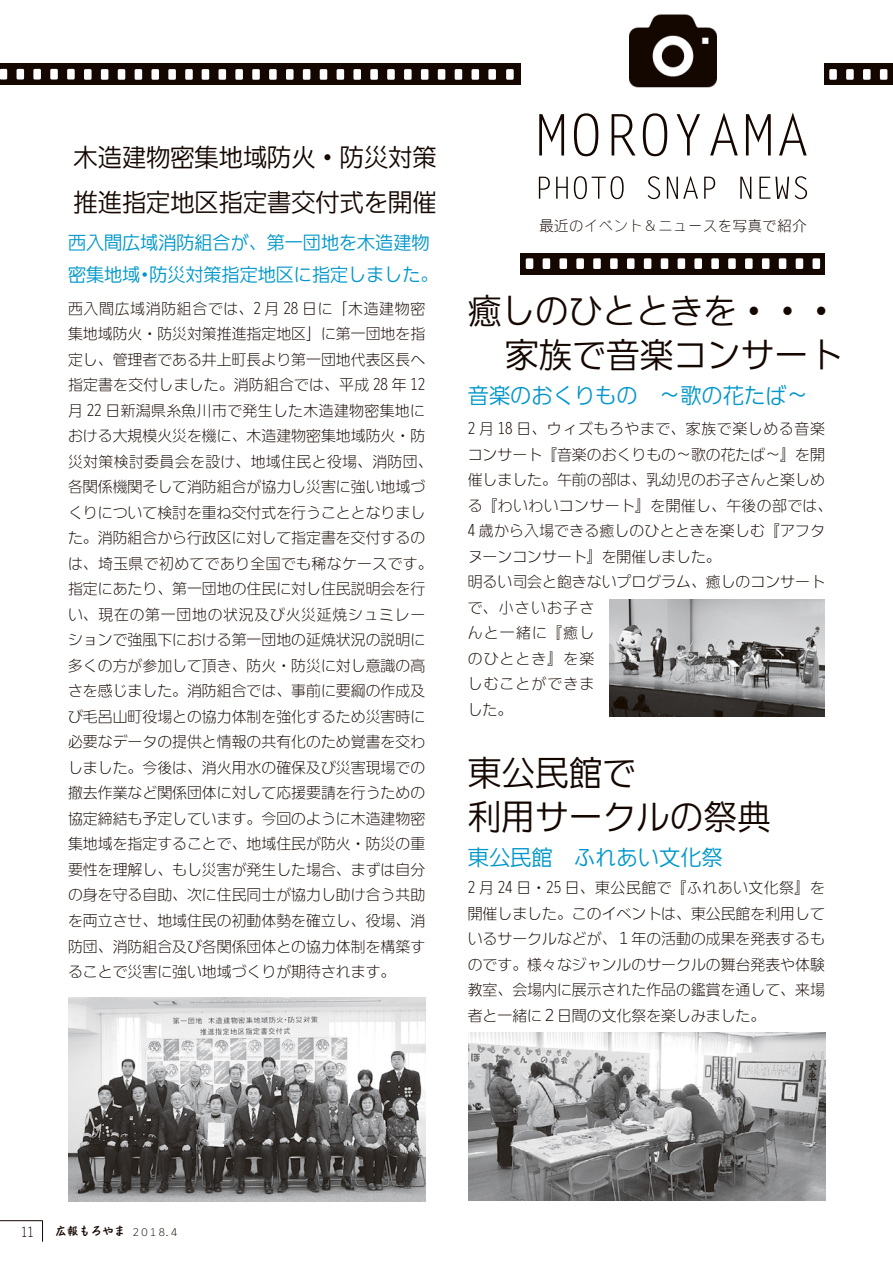
<style>
.page{position:relative;width:893px;height:1263px;background:#fff}
.page>*{position:absolute;margin:0;border:0;box-sizing:border-box;transform-origin:0 0}
.t1{font:34.05px/44.4px "DFUD Gothic W4 WIN RKSJ H";color:#140700;text-align:right}
.t2{font:24.45px/44.4px "DFUD Gothic W4 WIN RKSJ H";color:#140700}
.t3{font:21.3px "DFUD Gothic W4 WIN RKSJ H";color:#0097ca}
.t4{font:18px/31.7px "DFUD Gothic W4 WIN RKSJ H";color:#0097ca}
.t5{font:14.85px/25.5px "DFUD Gothic W2 WIN RKSJ H";color:#140700}
.t6{font:14.85px "DF Gothic P W2 WIN RKSJ H";color:#140700}
.t7{font:12.75px "DFUD Gothic W2 WIN RKSJ H";color:#140700}
.t8{font:11.7px "DF Kaku Pop W5 WIN RKSJ H";color:#140700}
.s1{font-family:"DFUD Gothic W2 WIN RKSJ H";font-size:9.6px}
</style>
<div class="page">
<svg style="left:42px;top:1221px;width:1px;height:21px"></svg>
<hr style="left:0;top:1220px;width:43px;height:1px;background:#140700">
<img style="left:630px;top:14px;width:86px;height:73px">
<div style="left:0;top:64px;width:521px;height:21px;background:#140700"></div>
<div style="left:303px;top:69px;width:7px;height:11px;background:#fff;border-radius:2px"></div>
<div style="left:286px;top:69px;width:8px;height:11px;background:#fff;border-radius:2px"></div>
<div style="left:269px;top:69px;width:8px;height:11px;background:#fff;border-radius:2px"></div>
<div style="left:252px;top:69px;width:8px;height:11px;background:#fff;border-radius:2px"></div>
<div style="left:235px;top:69px;width:8px;height:11px;background:#fff;border-radius:2px"></div>
<div style="left:219px;top:69px;width:7px;height:11px;background:#fff;border-radius:2px"></div>
<div style="left:202px;top:69px;width:7px;height:11px;background:#fff;border-radius:2px"></div>
<div style="left:320px;top:69px;width:7px;height:11px;background:#fff;border-radius:2px"></div>
<div style="left:337px;top:69px;width:7px;height:11px;background:#fff;border-radius:2px"></div>
<div style="left:353px;top:69px;width:8px;height:11px;background:#fff;border-radius:2px"></div>
<div style="left:370px;top:69px;width:8px;height:11px;background:#fff;border-radius:2px"></div>
<div style="left:387px;top:69px;width:8px;height:11px;background:#fff;border-radius:2px"></div>
<div style="left:404px;top:69px;width:8px;height:11px;background:#fff;border-radius:2px"></div>
<div style="left:421px;top:69px;width:7px;height:11px;background:#fff;border-radius:2px"></div>
<div style="left:438px;top:69px;width:7px;height:11px;background:#fff;border-radius:2px"></div>
<div style="left:84px;top:69px;width:8px;height:11px;background:#fff;border-radius:2px"></div>
<div style="left:101px;top:69px;width:7px;height:11px;background:#fff;border-radius:2px"></div>
<div style="left:118px;top:69px;width:7px;height:11px;background:#fff;border-radius:2px"></div>
<div style="left:135px;top:69px;width:7px;height:11px;background:#fff;border-radius:2px"></div>
<div style="left:151px;top:69px;width:8px;height:11px;background:#fff;border-radius:2px"></div>
<div style="left:168px;top:69px;width:8px;height:11px;background:#fff;border-radius:2px"></div>
<div style="left:185px;top:69px;width:8px;height:11px;background:#fff;border-radius:2px"></div>
<div style="left:455px;top:69px;width:7px;height:11px;background:#fff;border-radius:2px"></div>
<div style="left:472px;top:69px;width:7px;height:11px;background:#fff;border-radius:2px"></div>
<div style="left:488px;top:69px;width:8px;height:11px;background:#fff;border-radius:2px"></div>
<div style="left:506px;top:69px;width:8px;height:11px;background:#fff;border-radius:2px"></div>
<div style="left:67px;top:69px;width:8px;height:10px;background:#fff;border-radius:2px"></div>
<div style="left:0;top:69px;width:7px;height:10px;background:#fff;border-radius:2px"></div>
<div style="left:17px;top:69px;width:7px;height:10px;background:#fff;border-radius:2px"></div>
<div style="left:33px;top:69px;width:8px;height:10px;background:#fff;border-radius:2px"></div>
<div style="left:50px;top:69px;width:8px;height:10px;background:#fff;border-radius:2px"></div>
<div style="left:825px;top:64px;width:68px;height:21px;background:#140700"></div>
<div style="left:829px;top:69px;width:8px;height:11px;background:#fff;border-radius:2px"></div>
<div style="left:846px;top:69px;width:8px;height:11px;background:#fff;border-radius:2px"></div>
<div style="left:863px;top:69px;width:8px;height:11px;background:#fff;border-radius:2px"></div>
<div style="left:880px;top:69px;width:7px;height:11px;background:#fff;border-radius:2px"></div>
<svg style="left:539px;top:112px;width:268px;height:44px"></svg>
<svg style="left:539px;top:176px;width:268px;height:23px"></svg>
<div style="left:521px;top:253px;width:304px;height:21px;background:#140700"></div>
<div style="left:694px;top:258px;width:8px;height:11px;background:#fff;border-radius:2px"></div>
<div style="left:678px;top:258px;width:7px;height:11px;background:#fff;border-radius:2px"></div>
<div style="left:661px;top:258px;width:7px;height:11px;background:#fff;border-radius:2px"></div>
<div style="left:644px;top:258px;width:7px;height:11px;background:#fff;border-radius:2px"></div>
<div style="left:627px;top:258px;width:7px;height:11px;background:#fff;border-radius:2px"></div>
<div style="left:610px;top:258px;width:8px;height:11px;background:#fff;border-radius:2px"></div>
<div style="left:593px;top:258px;width:8px;height:11px;background:#fff;border-radius:2px"></div>
<div style="left:711px;top:258px;width:8px;height:11px;background:#fff;border-radius:2px"></div>
<div style="left:728px;top:258px;width:8px;height:11px;background:#fff;border-radius:2px"></div>
<div style="left:745px;top:258px;width:8px;height:11px;background:#fff;border-radius:2px"></div>
<div style="left:762px;top:258px;width:7px;height:11px;background:#fff;border-radius:2px"></div>
<div style="left:779px;top:258px;width:7px;height:11px;background:#fff;border-radius:2px"></div>
<div style="left:796px;top:258px;width:7px;height:11px;background:#fff;border-radius:2px"></div>
<div style="left:812px;top:258px;width:8px;height:11px;background:#fff;border-radius:2px"></div>
<div style="left:526px;top:258px;width:7px;height:11px;background:#fff;border-radius:2px"></div>
<div style="left:543px;top:258px;width:7px;height:11px;background:#fff;border-radius:2px"></div>
<div style="left:559px;top:258px;width:8px;height:11px;background:#fff;border-radius:2px"></div>
<div style="left:576px;top:258px;width:8px;height:11px;background:#fff;border-radius:2px"></div>
<img style="left:609px;top:600px;width:216px;height:116px">
<img style="left:469px;top:1032px;width:356px;height:168px">
<img style="left:68px;top:997px;width:357px;height:204px">
<h2 class="t2" style="left:74px;top:135px;width:365px">木造建物密集地域防火・防災対策推進指定地区指定書交付式を開催</h2>
<p class="t4" style="left:68px;top:226px;width:372px">西入間広域消防組合が、第一団地を木造建物密集地域・防災対策指定地区に指定しました。</p>
<p class="t5" style="left:68px;top:295px;width:366px">西入間広域消防組合では、2 月 28 日に「木造建物密集地域防火・防災対策推進指定地区」に第一団地を指定し、管理者である井上町長より第一団地代表区長へ指定書を交付しました。消防組合では、平成 28 年 12月 22 日新潟県糸魚川市で発生した木造建物密集地における大規模火災を機に、木造建物密集地域防火・防災対策検討委員会を設け、地域住民と役場、消防団、各関係機関そして消防組合が協力し災害に強い地域づくりについて検討を重ね交付式を行うこととなりました。消防組合から行政区に対して指定書を交付するのは、埼玉県で初めてであり全国でも稀なケースです。指定にあたり、第一団地の住民に対し住民説明会を行い、現在の第一団地の状況及び火災延焼シュミレーションで強風下における第一団地の延焼状況の説明に多くの方が参加して頂き、防火・防災に対し意識の高さを感じました。消防組合では、事前に要綱の作成及び毛呂山町役場との協力体制を強化するため災害時に必要なデータの提供と情報の共有化のため覚書を交わしました。今後は、消火用水の確保及び災害現場での撤去作業など関係団体に対して応援要請を行うための協定締結も予定しています。今回のように木造建物密集地域を指定することで、地域住民が防火・防災の重要性を理解し、もし災害が発生した場合、まずは自分の身を守る自助、次に住民同士が協力し助け合う共助を両立させ、地域住民の初動体勢を確立し、役場、消防団、消防組合及び各関係団体との協力体制を構築することで災害に強い地域づくりが期待されます。</p>
<p class="t6" style="left:539px;top:219px;width:269px">最近のイベント＆ニュースを写真で紹介</p>
<h1 class="t1" style="left:468px;top:287px;width:376px">癒しのひとときを・・・家族で音楽コンサート</h1>
<h3 class="t3" style="left:468px;top:381px;width:342px">音楽のおくりもの　～歌の花たば～</h3>
<p class="t5" style="left:468px;top:416px;width:366px">2 月 18 日、ウィズもろやまで、家族で楽しめる音楽コンサート『音楽のおくりもの～歌の花たば～』を開催しました。午前の部は、乳幼児のお子さんと楽しめる『わいわいコンサート』を開催し、午後の部では、<br>4 歳から入場できる癒しのひとときを楽しむ『アフタヌーンコンサート』を開催しました。<br>明るい司会と飽きないプログラム、癒しのコンサートで、小さいお子さ<br>んと一緒に『癒し<br>のひととき』を楽<br>しむことができま<br>した。</p>
<h1 class="t1" style="left:468px;top:750px;width:305px;text-align:left">東公民館で<br>利用サークルの祭典</h1>
<h3 class="t3" style="left:468px;top:843px;width:257px">東公民館　ふれあい文化祭</h3>
<p class="t5" style="left:468px;top:875px;width:359px;text-align:justify">2 月 24 日・25 日、東公民館で『ふれあい文化祭』を開催しました。このイベントは、東公民館を利用しているサークルなどが、１年の活動の成果を発表するものです。様々なジャンルのサークルの舞台発表や体験教室、会場内に展示された作品の鑑賞を通して、来場者と一緒に２日間の文化祭を楽しみました。</p>
<p class="t7" style="left:21px;top:1223px;width:14px">11</p>
<p class="t8" style="left:55px;top:1225px;width:125px">広報もろやま <span class="s1">２０１８．４</span></p>
</div>
